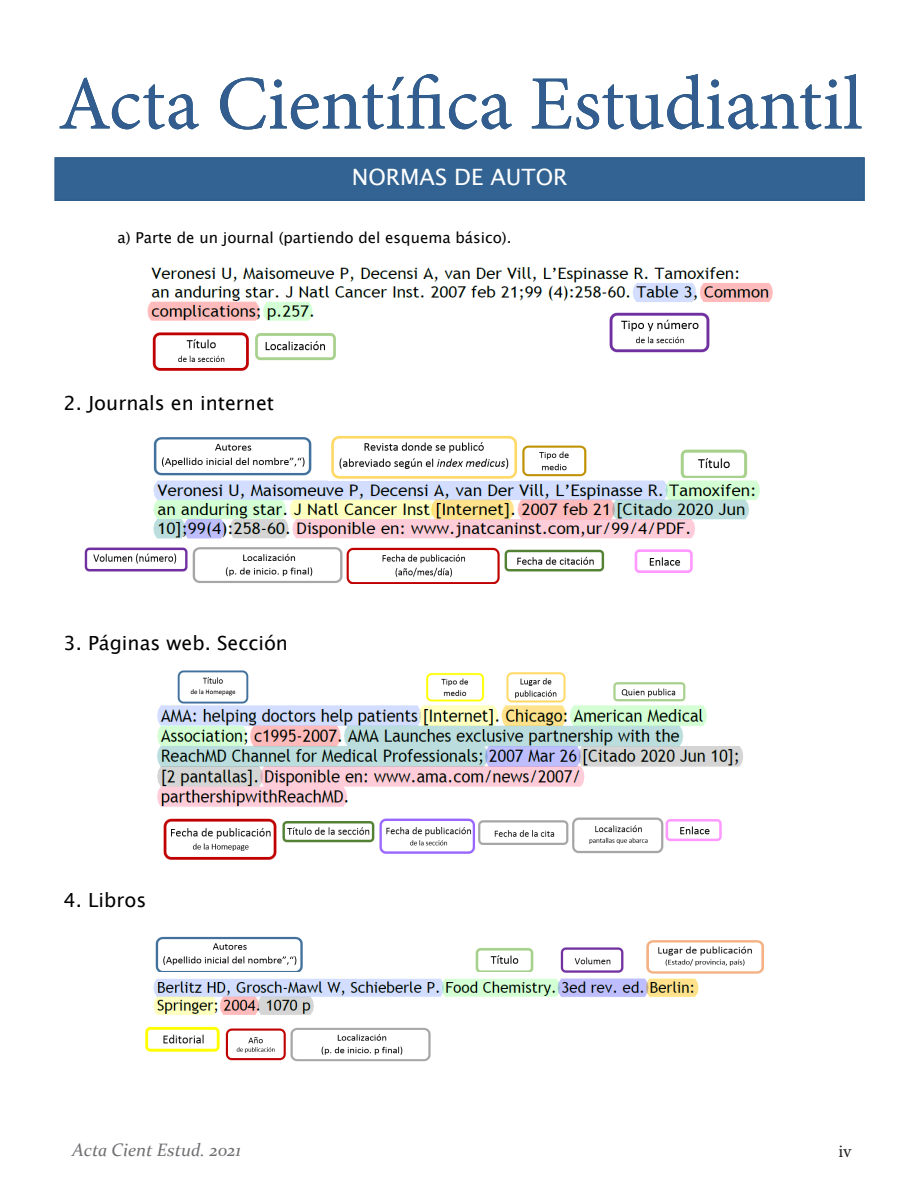
<style>
.page{position:relative;width:918px;height:1188px;background:#fff}
.page>*{position:absolute;margin:0;border:0;box-sizing:border-box;transform-origin:0 0}
.t1{font:76.5px "Minion Pro";color:#004869}
.t2{font:22.5px "Lucida Sans Unicode";color:#fff}
.t3{font:19.5px "Lucida Sans Unicode";color:#000}
.t4{font:italic 18px "Constantia";color:#6f7073}
.t5{font:18px "Minion Pro";color:#231f20}
.t6{font:15px "Lucida Sans Unicode";color:#000}
</style>
<div class="page">
<div style="left:55px;top:158px;width:809px;height:42px;background:#326392"></div>
<div style="left:55px;top:157px;width:810px;height:44px;border:2px solid #335d8f"></div>
<img style="left:147px;top:267px;width:626px;height:54px">
<img style="left:607px;top:307px;width:105px;height:46px">
<img style="left:152px;top:332px;width:97px;height:39px">
<img style="left:255px;top:333px;width:81px;height:28px">
<img style="left:153px;top:466px;width:607px;height:73px">
<img style="left:522px;top:445px;width:65px;height:33px">
<img style="left:329px;top:436px;width:190px;height:44px">
<img style="left:153px;top:437px;width:164px;height:43px">
<img style="left:681px;top:449px;width:68px;height:29px">
<img style="left:346px;top:547px;width:154px;height:37px">
<img style="left:84px;top:547px;width:104px;height:25px">
<img style="left:192px;top:547px;width:151px;height:36px">
<img style="left:504px;top:549px;width:100px;height:23px">
<img style="left:634px;top:549px;width:59px;height:24px">
<img style="left:157px;top:705px;width:586px;height:102px">
<img style="left:177px;top:670px;width:72px;height:34px">
<img style="left:426px;top:672px;width:59px;height:30px">
<img style="left:506px;top:672px;width:60px;height:31px">
<img style="left:613px;top:682px;width:73px;height:20px">
<img style="left:282px;top:821px;width:93px;height:22px">
<img style="left:163px;top:818px;width:114px;height:42px">
<img style="left:379px;top:818px;width:96px;height:36px">
<img style="left:478px;top:820px;width:91px;height:25px">
<img style="left:572px;top:817px;width:92px;height:37px">
<img style="left:665px;top:819px;width:57px;height:23px">
<img style="left:153px;top:978px;width:546px;height:37px">
<img style="left:155px;top:936px;width:148px;height:36px">
<img style="left:475px;top:948px;width:59px;height:24px">
<img style="left:145px;top:1026px;width:75px;height:26px">
<img style="left:225px;top:1027px;width:206px;height:35px">
<img style="left:560px;top:947px;width:64px;height:26px">
<img style="left:646px;top:940px;width:118px;height:34px">
<p class="t1" style="left:58px;top:53px;width:806px">Acta Científica Estudiantil</p>
<p class="t2" style="left:406px;top:159px;width:108px">Mes 201x</p>
<p class="t2" style="left:352px;top:159px;width:217px">NORMAS DE AUTOR</p>
<p class="t6" style="left:118px;top:226px;width:396px">a) Parte de un journal (partiendo del esquema básico).</p>
<p class="t3" style="left:64px;top:388px;width:212px">2. Journals en internet</p>
<p class="t3" style="left:64px;top:627px;width:226px">3. Páginas web. Sección</p>
<p class="t3" style="left:64px;top:885px;width:84px">4. Libros</p>
<p class="t4" style="left:72px;top:1138px;width:170px">Acta Cient Estud. 2021</p>
<p class="t5" style="left:839px;top:1139px;width:15px">iv</p>
</div>
